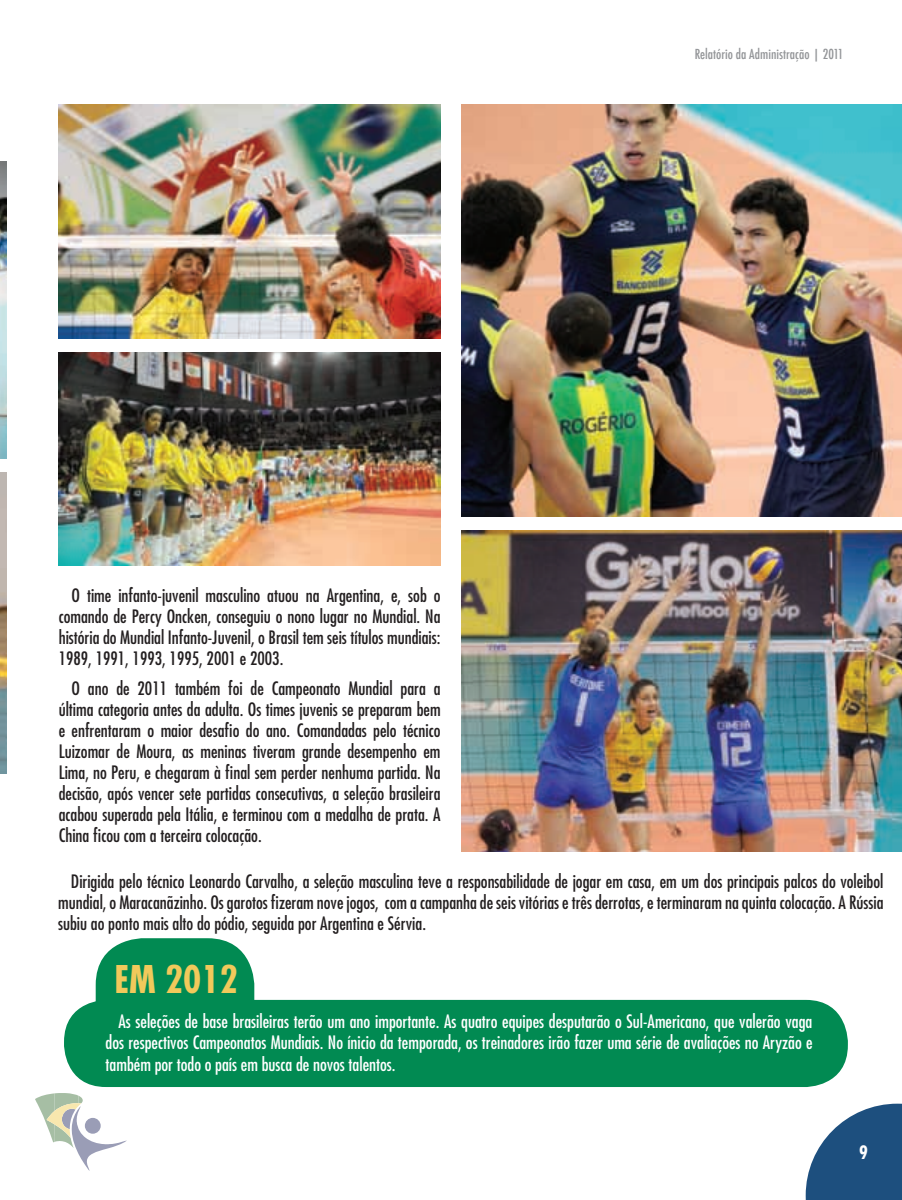
<style>
.page{position:relative;width:902px;height:1200px;background:#fff}
.page>*{position:absolute;margin:0;border:0;box-sizing:border-box;transform-origin:0 0}
.t1{font:700 condensed 37.2px "Futura Std";color:#f1c95b}
.t2{font:condensed 18px/21px "Futura Std";color:#231f20;text-align:justify}
.t3{font:condensed 18px/21.6px "Futura Std";color:#fff;text-align:justify}
.t4{font:700 condensed 18px "Futura Std";color:#fff}
.t5{font:500 condensed 13.5px "Futura";color:#939598}
</style>
<div class="page">
<svg style="left:35px;top:1093px;width:92px;height:77px"></svg>
<img style="left:0;top:161px;width:7px;height:297px">
<img style="left:0;top:473px;width:7px;height:301px">
<img style="left:461px;top:105px;width:441px;height:411px">
<img style="left:461px;top:531px;width:441px;height:320px">
<img style="left:58px;top:352px;width:382px;height:214px">
<img style="left:58px;top:104px;width:382px;height:234px">
<div style="left:96px;top:938px;width:158px;height:122px;background:#018a52;border-radius:47px"></div>
<div style="left:64px;top:1000px;width:784px;height:87px;background:#018a52;border-radius:42px"></div>
<svg style="left:806px;top:1103px;width:96px;height:97px"></svg>
<p class="t5" style="left:695px;top:45px;width:150px">Relatório da Administração | 2011</p>
<p class="t2" style="left:59px;top:585px;width:383px;text-indent:13px">O time infanto-juvenil masculino atuou na Argentina, e, sob o comando de Percy Oncken, conseguiu o nono lugar no Mundial. Na história do Mundial Infanto-Juvenil, o Brasil tem seis títulos mundiais:<br>1989, 1991, 1993, 1995, 2001 e 2003.</p>
<p class="t2" style="left:59px;top:677px;width:383px;text-indent:13px">O ano de 2011 também foi de Campeonato Mundial para a última categoria antes da adulta. Os times juvenis se preparam bem e enfrentaram o maior desafio do ano. Comandadas pelo técnico Luizomar de Moura, as meninas tiveram grande desempenho em Lima, no Peru, e chegaram à final sem perder nenhuma partida. Na decisão, após vencer sete partidas consecutivas, a seleção brasileira acabou superada pela Itália, e terminou com a medalha de prata. A China ficou com a terceira colocação.</p>
<p class="t2" style="left:58px;top:871px;width:827px;text-indent:13px">Dirigida pelo técnico Leonardo Carvalho, a seleção masculina teve a responsabilidade de jogar em casa, em um dos principais palcos do voleibol mundial, o Maracanãzinho. Os garotos fizeram nove jogos, com a campanha de seis vitórias e três derrotas, e terminaram na quinta colocação. A Rússia subiu ao ponto mais alto do pódio, seguida por Argentina e Sérvia.</p>
<h1 class="t1" style="left:115px;top:955px;width:125px">EM 2012</h1>
<p class="t3" style="left:106px;top:1010px;width:708px;text-indent:13px">As seleções de base brasileiras terão um ano importante. As quatro equipes desputarão o Sul-Americano, que valerão vaga dos respectivos Campeonatos Mundiais. No ínicio da temporada, os treinadores irão fazer uma série de avaliações no Aryzão e também por todo o país em busca de novos talentos.</p>
<p class="t4" style="left:859px;top:1141px;width:10px">9</p>
</div>
